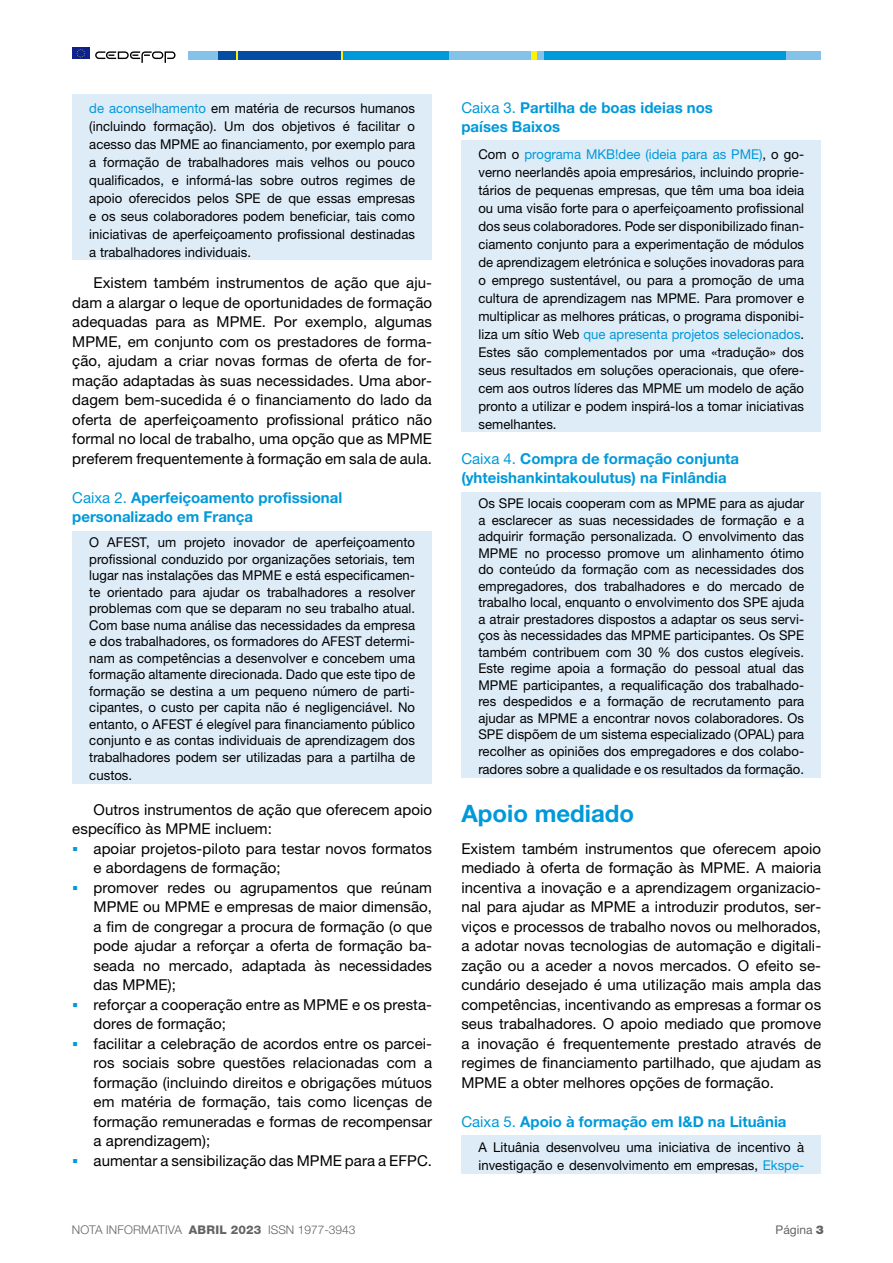
<style>
.page{position:relative;width:893px;height:1263px;background:#fff}
.page>*{position:absolute;margin:0;border:0;box-sizing:border-box;transform-origin:0 0}
.t1{font:700 24px "Helvetica Neue LTW1 G";color:#0099da}
.t2{font:15px/19.5px "Helvetica Neue LTW1 G";letter-spacing:.005em;color:#000;text-align:justify}
.t3{font:700 15px/19.5px "Helvetica Neue LTW1 G";color:#0099da}
.t4{font:13.5px/16.5px "Helvetica Neue LTW1 G";letter-spacing:.005em;color:#000;text-align:justify}
.t5{font:300 12px "Helvetica Neue LTW1 G";color:#636466}
.t6{font:12px "Helvetica Neue LTW1 G";color:#636466}
.s1{color:#0099da}
.s2{font-weight:400}
.s3{font-weight:800}
.s4{font-weight:900}
</style>
<div class="page">
<div style="left:188px;top:51px;width:31px;height:9px;background:#84c2ea"></div>
<div style="left:343px;top:51px;width:106px;height:9px;background:#0099da"></div>
<div style="left:449px;top:51px;width:82px;height:9px;background:#84c2ea"></div>
<div style="left:531px;top:51px;width:6px;height:9px;background:#fff200"></div>
<div style="left:543px;top:51px;width:243px;height:9px;background:#0099da"></div>
<div style="left:537px;top:51px;width:6px;height:9px;background:#84c2ea"></div>
<div style="left:219px;top:51px;width:18px;height:9px;background:#034ea2"></div>
<svg style="left:237px;top:51px;width:2px;height:9px"></svg>
<svg style="left:341px;top:51px;width:2px;height:9px"></svg>
<div style="left:239px;top:51px;width:102px;height:9px;background:#034ea2"></div>
<div style="left:786px;top:51px;width:35px;height:9px;background:#84c2ea"></div>
<div style="left:72px;top:48px;width:17px;height:11px;background:#0f218c"></div>
<svg style="left:77px;top:49px;width:8px;height:9px"></svg>
<svg style="left:95px;top:51px;width:81px;height:12px"></svg>
<div style="left:72px;top:95px;width:360px;height:165px;background:#deecf8"></div>
<div style="left:72px;top:531px;width:360px;height:252px;background:#deecf8"></div>
<div style="left:461px;top:141px;width:360px;height:291px;background:#deecf8"></div>
<div style="left:461px;top:492px;width:360px;height:285px;background:#deecf8"></div>
<div style="left:461px;top:1135px;width:360px;height:38px;background:#deecf8"></div>
<p class="t4" style="left:89px;top:99px;width:327px;line-height:18px"><span class="s1">de aconselhamento</span> em matéria de recursos humanos (incluindo formação). Um dos objetivos é facilitar o acesso das MPME ao financiamento, por exemplo para a formação de trabalhadores mais velhos ou pouco qualificados, e informá-las sobre outros regimes de apoio oferecidos pelos SPE de que essas empresas e os seus colaboradores podem beneficiar, tais como iniciativas de aperfeiçoamento profissional destinadas a trabalhadores individuais.</p>
<p class="t2" style="left:72px;top:273px;width:361px;text-indent:21px">Existem também instrumentos de ação que aju&shy;dam a alargar o leque de oportunidades de formação adequadas para as MPME. Por exemplo, algumas MPME, em conjunto com os prestadores de forma&shy;ção, ajudam a criar novas formas de oferta de for&shy;mação adaptadas às suas necessidades. Uma abor&shy;dagem bem-sucedida é o financiamento do lado da oferta de aperfeiçoamento profissional prático não formal no local de trabalho, uma opção que as MPME preferem frequentemente à formação em sala de aula.</p>
<p class="t3" style="left:72px;top:487px;width:271px"><span class="s2">Caixa 2.</span> Aperfeiçoamento profissional personalizado em França</p>
<p class="t4" style="left:89px;top:534px;width:327px">O AFEST, um projeto inovador de aperfeiçoamento profissional conduzido por organizações setoriais, tem lugar nas instalações das MPME e está especificamen&shy;te orientado para ajudar os trabalhadores a resolver problemas com que se deparam no seu trabalho atual.<br>Com base numa análise das necessidades da empresa e dos trabalhadores, os formadores do AFEST determi&shy;nam as competências a desenvolver e concebem uma formação altamente direcionada. Dado que este tipo de formação se destina a um pequeno número de parti&shy;cipantes, o custo per capita não é negligenciável. No entanto, o AFEST é elegível para financiamento público conjunto e as contas individuais de aprendizagem dos trabalhadores podem ser utilizadas para a partilha de</p>
<p class="t4" style="left:89px;top:766px;width:44px">custos.</p>
<p class="t2" style="left:72px;top:799px;width:361px;text-indent:21px">Outros instrumentos de ação que oferecem apoio específico às MPME incluem:</p>
<p class="t2" style="left:94px;top:838px;width:340px;text-align:left">apoiar projetos-piloto para testar novos formatos e abordagens de formação;<br>promover redes ou agrupamentos que reúnam MPME ou MPME e empresas de maior dimensão, a fim de congregar a procura de formação (o que pode ajudar a reforçar a oferta de formação ba&shy;seada no mercado, adaptada às necessidades das MPME);<br>reforçar a cooperação entre as MPME e os presta&shy;dores de formação;<br>facilitar a celebração de acordos entre os parcei&shy;ros sociais sobre questões relacionadas com a formação (incluindo direitos e obrigações mútuos em matéria de formação, tais como licenças de formação remuneradas e formas de recompensar a aprendizagem);<br>aumentar a sensibilização das MPME para a EFPC.</p>
<p class="t3" style="left:461px;top:97px;width:253px"><span class="s2">Caixa 3.</span> Partilha de boas ideias nos países Baixos</p>
<p class="t4" style="left:478px;top:145px;width:327px;line-height:18px">Com o <span class="s1">programa MKB!dee (ideia para as PME)</span>, o go&shy;verno neerlandês apoia empresários, incluindo proprie&shy;tários de pequenas empresas, que têm uma boa ideia ou uma visão forte para o aperfeiçoamento profissional dos seus colaboradores. Pode ser disponibilizado finan&shy;ciamento conjunto para a experimentação de módulos de aprendizagem eletrónica e soluções inovadoras para o emprego sustentável, ou para a promoção de uma cultura de aprendizagem nas MPME. Para promover e multiplicar as melhores práticas, o programa disponibi&shy;liza um sítio Web <span class="s1">que apresenta projetos selecionados</span>.<br>Estes são complementados por uma «tradução» dos seus resultados em soluções operacionais, que ofere&shy;cem aos outros líderes das MPME um modelo de ação pronto a utilizar e podem inspirá-los a tomar iniciativas semelhantes.</p>
<p class="t3" style="left:461px;top:448px;width:279px"><span class="s2">Caixa 4.</span> Compra de formação conjunta (yhteishankintakoulutus) na Finlândia</p>
<p class="t4" style="left:478px;top:495px;width:327px">Os SPE locais cooperam com as MPME para as ajudar a esclarecer as suas necessidades de formação e a adquirir formação personalizada. O envolvimento das MPME no processo promove um alinhamento ótimo do conteúdo da formação com as necessidades dos empregadores, dos trabalhadores e do mercado de trabalho local, enquanto o envolvimento dos SPE ajuda a atrair prestadores dispostos a adaptar os seus servi&shy;ços às necessidades das MPME participantes. Os SPE também contribuem com 30 % dos custos elegíveis.<br>Este regime apoia a formação do pessoal atual das MPME participantes, a requalificação dos trabalhado&shy;res despedidos e a formação de recrutamento para ajudar as MPME a encontrar novos colaboradores. Os SPE dispõem de um sistema especializado (OPAL) para recolher as opiniões dos empregadores e dos colabo-</p>
<p class="t4" style="left:478px;top:760px;width:327px">radores sobre a qualidade e os resultados da formação.</p>
<h1 class="t1" style="left:461px;top:799px;width:174px">Apoio mediado</h1>
<p class="t2" style="left:461px;top:838px;width:361px">Existem também instrumentos que oferecem apoio mediado à oferta de formação às MPME. A maioria incentiva a inovação e a aprendizagem organizacio&shy;nal para ajudar as MPME a introduzir produtos, ser&shy;viços e processos de trabalho novos ou melhorados, a adotar novas tecnologias de automação e digitali&shy;zação ou a aceder a novos mercados. O efeito se&shy;cundário desejado é uma utilização mais ampla das competências, incentivando as empresas a formar os seus trabalhadores. O apoio mediado que promove a inovação é frequentemente prestado através de regimes de financiamento partilhado, que ajudam as MPME a obter melhores opções de formação.</p>
<p class="t3" style="left:461px;top:1111px;width:327px"><span class="s2">Caixa 5.</span> Apoio à formação em I&amp;D na Lituânia</p>
<p class="t4" style="left:478px;top:1138px;width:327px;line-height:18px">A Lituânia desenvolveu uma iniciativa de incentivo à investigação e desenvolvimento em empresas, <span class="s1">Ekspe-</span></p>
<p class="t5" style="left:72px;top:1223px;width:285px">NOTA INFORMATIVA <span class="s3">ABRIL 2023</span> ISSN 1977-3943</p>
<p class="t6" style="left:776px;top:1223px;width:50px">Página <span class="s4">3</span></p>
</div>
